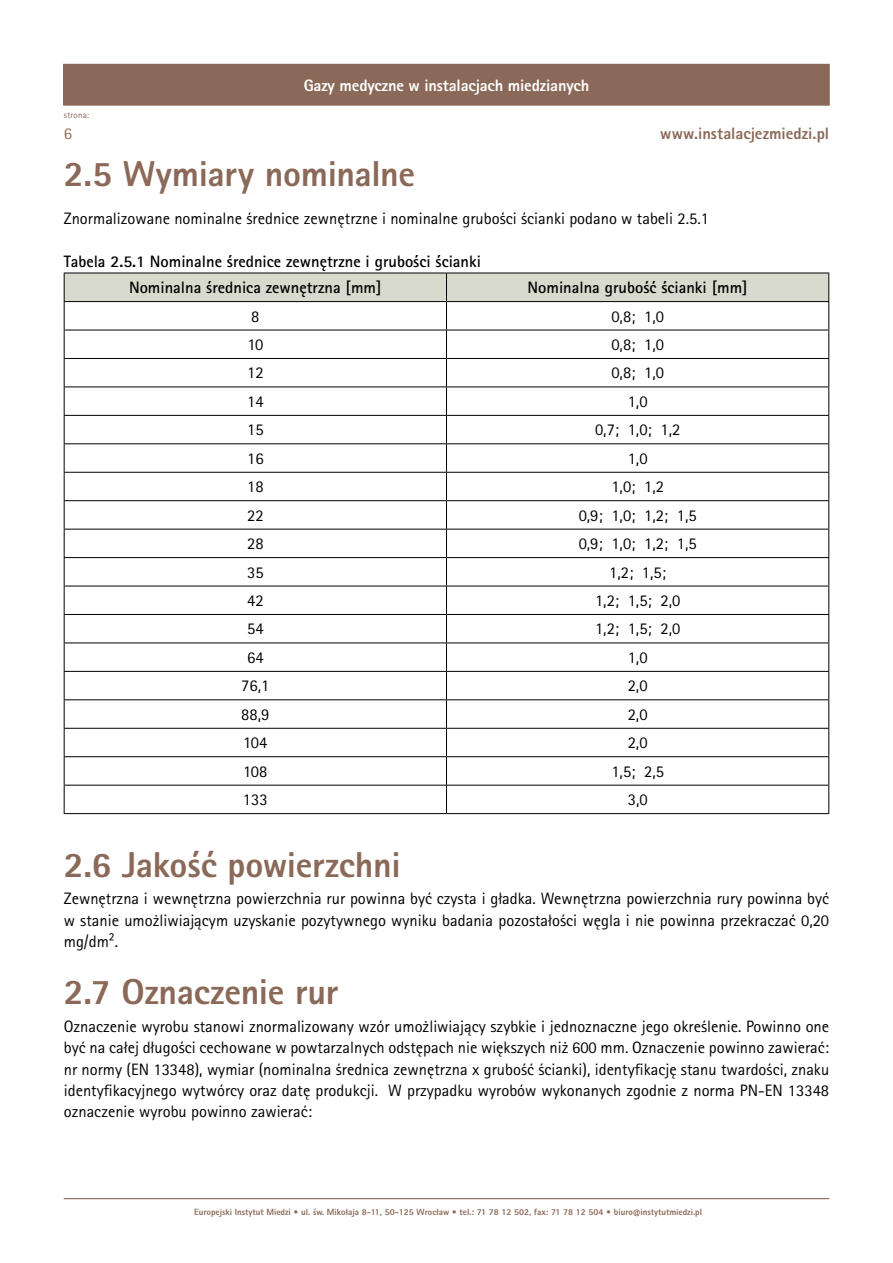
<style>
.page{position:relative;width:893px;height:1263px;background:#fff}
.page>*{position:absolute;margin:0;border:0;box-sizing:border-box;transform-origin:0 0}
.t1{font:800 36px "Rotis Sans Serif Pro";letter-spacing:-.01em;color:#8b6958}
.t2{font:16.5px/21.3px "Rotis Sans Serif Pro";color:#000;text-align:justify}
.t3{font:700 16.5px/26.4px "Rotis Sans Serif Pro";color:#000}
.t4{font:800 16.5px "Rotis Sans Serif Pro";letter-spacing:-.01em;color:#fff}
.t5{font:800 16.5px "Rotis Sans Serif Pro";color:#8b6958}
.t6{font:16.5px "Rotis Sans Serif Pro";color:#8b6958}
.t7{font:800 9px "Rotis Sans Serif Pro";color:#8b6958}
.t8{font:9px "Rotis Sans Serif Pro";letter-spacing:.02em;color:#8b6958}
</style>
<div class="page">
<div style="left:64px;top:64px;width:765px;height:41px;background:#8b6958"></div>
<div style="left:63px;top:64px;width:767px;height:42px;border:1px solid #8b6958"></div>
<hr style="left:64px;top:1198px;width:765px;height:1px;background:#8b6958">
<svg style="left:64px;top:273px;width:765px;height:540px"></svg>
<hr style="left:64px;top:813px;width:382px;height:1px;background:#000">
<hr style="left:446px;top:813px;width:383px;height:1px;background:#000">
<p class="t4" style="left:304px;top:74px;width:287px">Gazy medyczne w instalacjach miedzianych</p>
<p class="t8" style="left:64px;top:109px;width:27px">strona:</p>
<p class="t6" style="left:64px;top:124px;width:10px">6</p>
<p class="t5" style="left:660px;top:123px;width:170px">www.instalacjezmiedzi.pl</p>
<h1 class="t1" style="left:64px;top:150px;width:353px">2.5 Wymiary nominalne</h1>
<p class="t2" style="left:64px;top:208px;width:647px">Znormalizowane nominalne średnice zewnętrzne i nominalne grubości ścianki podano w tabeli 2.5.1</p>
<p class="t3" style="left:129px;top:248px;width:354px;text-indent:-65px">Tabela 2.5.1 Nominalne średnice zewnętrzne i grubości ścianki<br>Nominalna średnica zewnętrzna [mm]</p>
<p class="t3" style="left:527px;top:274px;width:222px">Nominalna grubość ścianki [mm]</p>
<p class="t2" style="left:251px;top:305px;width:10px">8</p>
<p class="t2" style="left:611px;top:305px;width:54px">0,8; 1,0</p>
<p class="t2" style="left:247px;top:334px;width:17px">10</p>
<p class="t2" style="left:611px;top:334px;width:54px">0,8; 1,0</p>
<p class="t2" style="left:247px;top:362px;width:18px">12</p>
<p class="t2" style="left:611px;top:362px;width:54px">0,8; 1,0</p>
<p class="t2" style="left:247px;top:391px;width:18px">14</p>
<p class="t2" style="left:628px;top:391px;width:21px">1,0</p>
<p class="t2" style="left:247px;top:419px;width:18px">15</p>
<p class="t2" style="left:595px;top:419px;width:87px">0,7; 1,0; 1,2</p>
<p class="t2" style="left:247px;top:448px;width:18px">16</p>
<p class="t2" style="left:628px;top:448px;width:21px">1,0</p>
<p class="t2" style="left:247px;top:476px;width:18px">18</p>
<p class="t2" style="left:611px;top:476px;width:54px">1,0; 1,2</p>
<p class="t2" style="left:247px;top:505px;width:18px">22</p>
<p class="t2" style="left:579px;top:505px;width:119px">0,9; 1,0; 1,2; 1,5</p>
<p class="t2" style="left:247px;top:533px;width:18px">28</p>
<p class="t2" style="left:579px;top:533px;width:119px">0,9; 1,0; 1,2; 1,5</p>
<p class="t2" style="left:247px;top:561px;width:18px">35</p>
<p class="t2" style="left:609px;top:561px;width:58px">1,2; 1,5;</p>
<p class="t2" style="left:247px;top:590px;width:18px">42</p>
<p class="t2" style="left:595px;top:590px;width:87px">1,2; 1,5; 2,0</p>
<p class="t2" style="left:247px;top:618px;width:18px">54</p>
<p class="t2" style="left:595px;top:618px;width:87px">1,2; 1,5; 2,0</p>
<p class="t2" style="left:247px;top:647px;width:18px">64</p>
<p class="t2" style="left:628px;top:647px;width:21px">1,0</p>
<p class="t2" style="left:241px;top:675px;width:30px">76,1</p>
<p class="t2" style="left:628px;top:675px;width:21px">2,0</p>
<p class="t2" style="left:241px;top:704px;width:30px">88,9</p>
<p class="t2" style="left:628px;top:704px;width:21px">2,0</p>
<p class="t2" style="left:243px;top:732px;width:26px">104</p>
<p class="t2" style="left:628px;top:732px;width:21px">2,0</p>
<p class="t2" style="left:243px;top:761px;width:26px">108</p>
<p class="t2" style="left:611px;top:761px;width:54px">1,5; 2,5</p>
<p class="t2" style="left:243px;top:789px;width:26px">133</p>
<p class="t2" style="left:628px;top:789px;width:21px">3,0</p>
<h1 class="t1" style="left:64px;top:842px;width:338px">2.6 Jakość powierzchni</h1>
<p class="t2" style="left:64px;top:888px;width:767px">Zewnętrzna i wewnętrzna powierzchnia rur powinna być czysta i gładka. Wewnętrzna powierzchnia rury powinna być w stanie umożliwiającym uzyskanie pozytywnego wyniku badania pozostałości węgla i nie powinna przekraczać 0,20 mg/dm².</p>
<h1 class="t1" style="left:64px;top:969px;width:276px">2.7 Oznaczenie rur</h1>
<p class="t2" style="left:64px;top:1016px;width:767px">Oznaczenie wyrobu stanowi znormalizowany wzór umożliwiający szybkie i jednoznaczne jego określenie. Powinno one być na całej długości cechowane w powtarzalnych odstępach nie większych niż 600 mm. Oznaczenie powinno zawierać: nr normy (EN 13348), wymiar (nominalna średnica zewnętrzna x grubość ścianki), identyfikację stanu twardości, znaku identyfikacyjnego wytwórcy oraz datę produkcji. W przypadku wyrobów wykonanych zgodnie z norma PN-EN 13348 oznaczenie wyrobu powinno zawierać:</p>
<p class="t7" style="left:194px;top:1206px;width:509px">Europejski Instytut Miedzi • ul. św. Mikołaja 8-11, 50-125 Wrocław • tel.: 71 78 12 502, fax: 71 78 12 504 • biuro@instytutmiedzi.pl</p>
</div>
